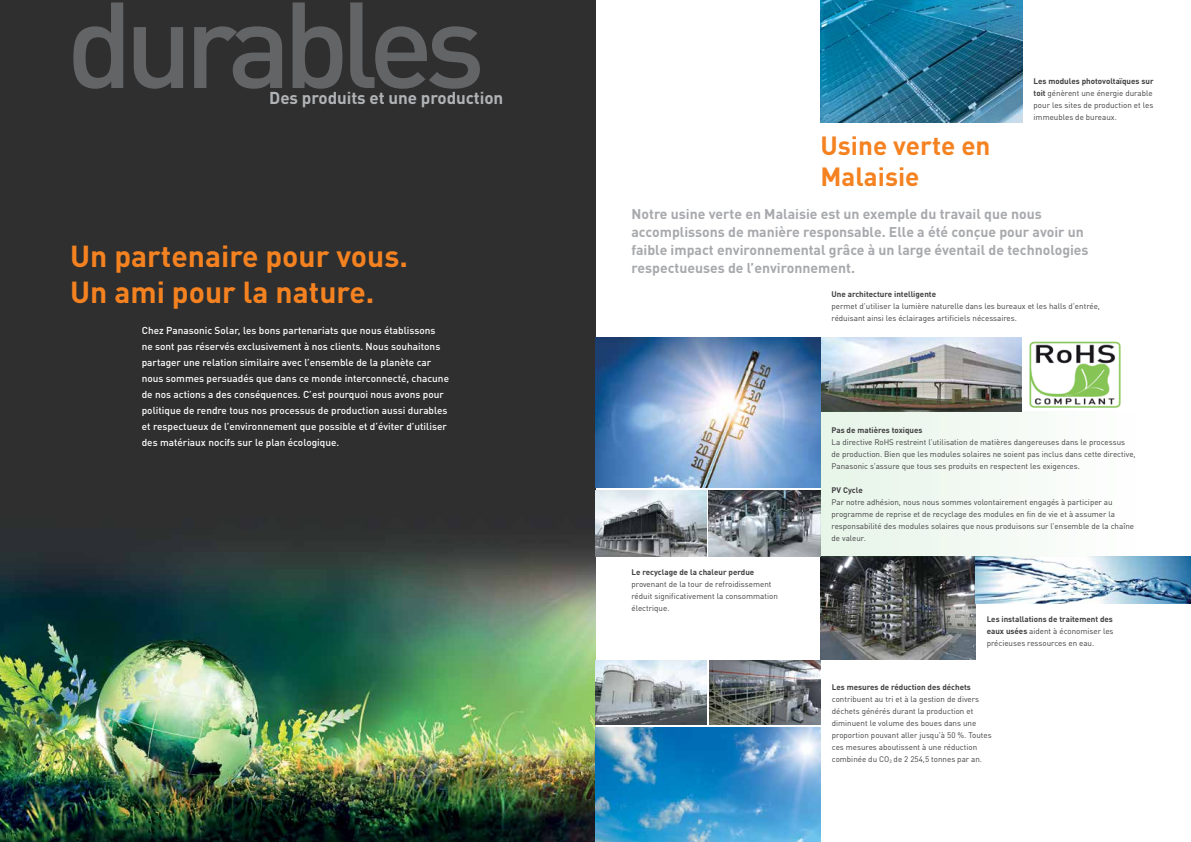
<style>
.page{position:relative;width:1191px;height:842px;background:#fff}
.page>*{position:absolute;margin:0;border:0;box-sizing:border-box;transform-origin:0 0}
.t1{font:500 120.1px "DIN Pro";letter-spacing:-.07em;color:#636466}
.t2{font:700 30px/36px "DIN Pro";color:#f58220}
.t3{font:700 26px/31.2px "DIN Pro";color:#f58220}
.t4{font:700 17px "DIN Pro";letter-spacing:-.005em;color:#b1b4b6}
.t5{font:700 14px/18px "DIN Pro";color:#a7a9ac}
.t6{font:500 10px/16px "DIN Pro";color:#fff}
.t7{font:8px/12px "DIN Pro";color:#414042}
.t8{font:700 8px "DIN Pro";color:#414042}
.s1{font-weight:700}
</style>
<div class="page">
<img style="left:0;top:0;width:595px;height:842px">
<img style="left:821px;top:0;width:201px;height:122px">
<img style="left:820px;top:338px;width:202px;height:73px">
<img style="left:820px;top:557px;width:155px;height:103px">
<img style="left:709px;top:660px;width:111px;height:65px">
<img style="left:595px;top:660px;width:111px;height:65px">
<img style="left:709px;top:490px;width:111px;height:67px">
<img style="left:595px;top:490px;width:111px;height:67px">
<img style="left:595px;top:337px;width:225px;height:150px">
<img style="left:595px;top:727px;width:225px;height:115px">
<img style="left:975px;top:557px;width:216px;height:47px">
<div style="left:820px;top:411px;width:366px;height:146px;background:#f3faf4"></div>
<img style="left:1029px;top:341px;width:92px;height:67px">
<h1 class="t1" style="left:67px;top:-48px;width:420px">durables</h1>
<h3 class="t4" style="left:269px;top:84px;width:235px">Des produits et une production</h3>
<h2 class="t2" style="left:70px;top:237px;width:339px">Un partenaire pour vous.<br>Un ami pour la nature.</h2>
<p class="t6" style="left:142px;top:321px;width:309px">Chez Panasonic Solar, les bons partenariats que nous établissons ne sont pas réservés exclusivement à nos clients. Nous souhaitons partager une relation similaire avec l’ensemble de la planète car nous sommes persuadés que dans ce monde interconnecté, chacune de nos actions a des conséquences. C’est pourquoi nous avons pour politique de rendre tous nos processus de production aussi durables et respectueux de l’environnement que possible et d’éviter d’utiliser des matériaux nocifs sur le plan écologique.</p>
<h3 class="t3" style="left:820px;top:128px;width:171px">Usine verte en<br>Malaisie</h3>
<p class="t7" style="left:1033px;top:74px;width:122px"><span class="s1">Les modules photovoltaïques sur toit</span> génèrent une énergie durable pour les sites de production et les immeubles de bureaux.</p>
<p class="t5" style="left:631px;top:204px;width:458px">Notre usine verte en Malaisie est un exemple du travail que nous accomplissons de manière responsable. Elle a été conçue pour avoir un faible impact environnemental grâce à un large éventail de technologies respectueuses de l’environnement.</p>
<p class="t8" style="left:831px;top:288px;width:106px">Une architecture intelligente</p>
<p class="t7" style="left:831px;top:300px;width:270px">permet d’utiliser la lumière naturelle dans les bureaux et les halls d’entrée, réduisant ainsi les éclairages artificiels nécessaires.</p>
<p class="t8" style="left:631px;top:566px;width:124px">Le recyclage de la chaleur perdue</p>
<p class="t7" style="left:631px;top:578px;width:148px">provenant de la tour de refroidissement réduit significativement la consommation électrique.</p>
<p class="t8" style="left:831px;top:424px;width:92px">Pas de matières toxiques</p>
<p class="t7" style="left:831px;top:436px;width:306px">La directive RoHS restreint l’utilisation de matières dangereuses dans le processus de production. Bien que les modules solaires ne soient pas inclus dans cette directive,<br>Panasonic s’assure que tous ses produits en respectent les exigences.</p>
<p class="t8" style="left:831px;top:484px;width:33px">PV Cycle</p>
<p class="t7" style="left:831px;top:496px;width:304px">Par notre adhésion, nous nous sommes volontairement engagés à participer au programme de reprise et de recyclage des modules en fin de vie et à assumer la responsabilité des modules solaires que nous produisons sur l’ensemble de la chaîne de valeur.</p>
<p class="t7" style="left:986px;top:613px;width:128px;text-align:justify"><span class="s1">Les installations de traitement des eaux usées</span> aident à économiser les précieuses ressources en eau.</p>
<p class="t8" style="left:832px;top:681px;width:140px">Les mesures de réduction des déchets</p>
<p class="t7" style="left:832px;top:693px;width:161px">contribuent au tri et à la gestion de divers déchets générés durant la production et diminuent le volume des boues dans une proportion pouvant aller jusqu’à 50 %. Toutes ces mesures aboutissent à une réduction combinée du CO<sub>2</sub> de 2 254,5 tonnes par an.</p>
</div>
